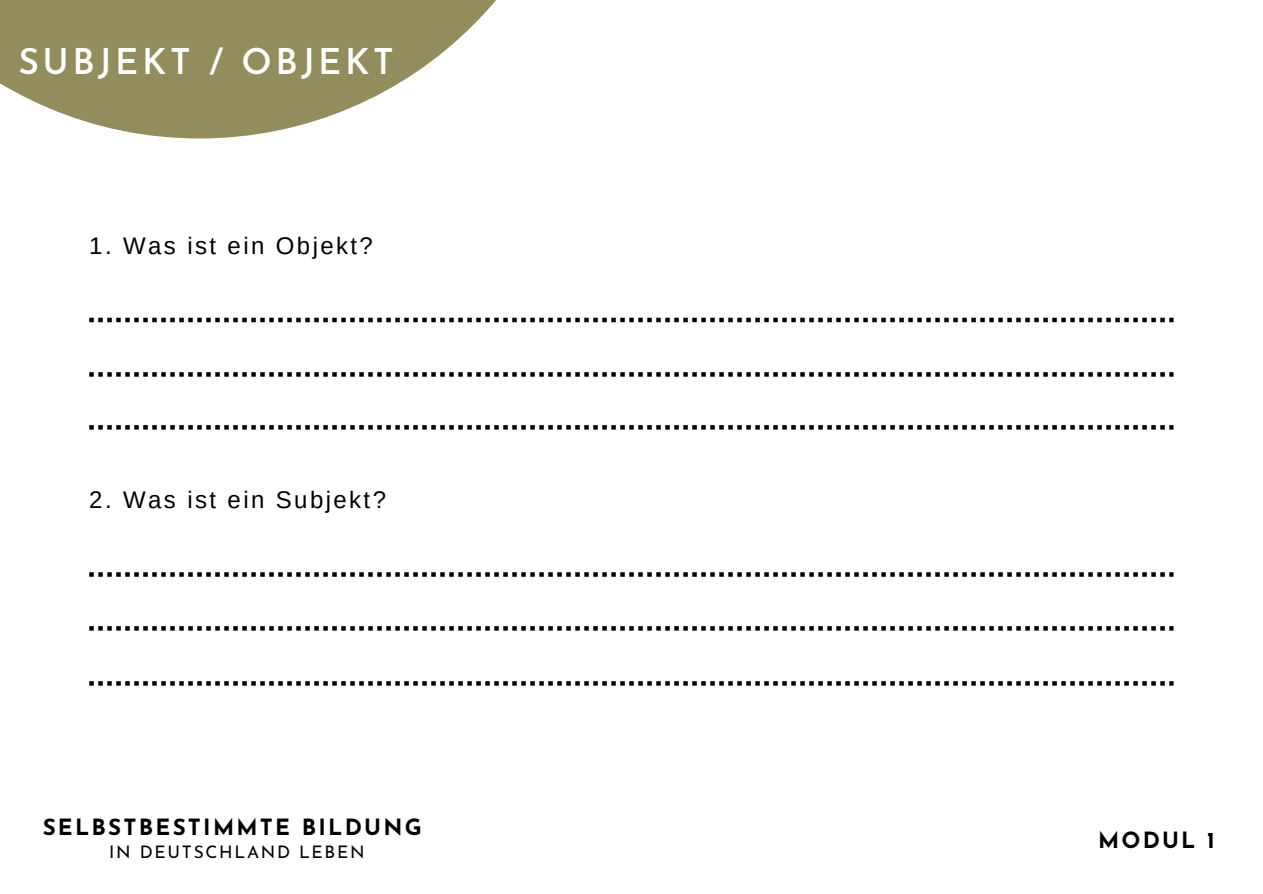
<style>
.page{position:relative;width:1263px;height:894px;background:#fff}
.page>*{position:absolute;margin:0;border:0;box-sizing:border-box;transform-origin:0 0}
.t1{font:600 35.4px "Josefin Sans";letter-spacing:.1em;color:#fff}
.t2{font:24px "Arimo";letter-spacing:.1em;color:#000}
.t3{font:700 22.35px "Josefin Sans";letter-spacing:.1em;color:#000}
.t4{font:17.25px "Josefin Sans";letter-spacing:.1em;color:#000}
</style>
<div class="page">
<svg style="left:0;top:0;width:496px;height:138px;fill:#938c5c"></svg>
<svg style="left:89px;top:317px;width:1084px;height:5px"></svg>
<svg style="left:89px;top:372px;width:1084px;height:4px"></svg>
<svg style="left:89px;top:425px;width:1084px;height:4px"></svg>
<svg style="left:89px;top:572px;width:1084px;height:4px"></svg>
<svg style="left:89px;top:626px;width:1084px;height:4px"></svg>
<svg style="left:89px;top:681px;width:1084px;height:4px"></svg>
<p class="t1" style="left:18px;top:47px;width:377px">SUBJEKT / OBJEKT</p>
<p class="t2" style="left:89px;top:232px;width:285px">1. Was ist ein Objekt?</p>
<p class="t2" style="left:89px;top:486px;width:298px">2. Was ist ein Subjekt?</p>
<p class="t3" style="left:43px;top:818px;width:380px">SELBSTBESTIMMTE BILDUNG</p>
<p class="t4" style="left:109px;top:844px;width:257px">IN DEUTSCHLAND LEBEN</p>
<p class="t3" style="left:1098px;top:831px;width:118px">MODUL 1</p>
</div>
